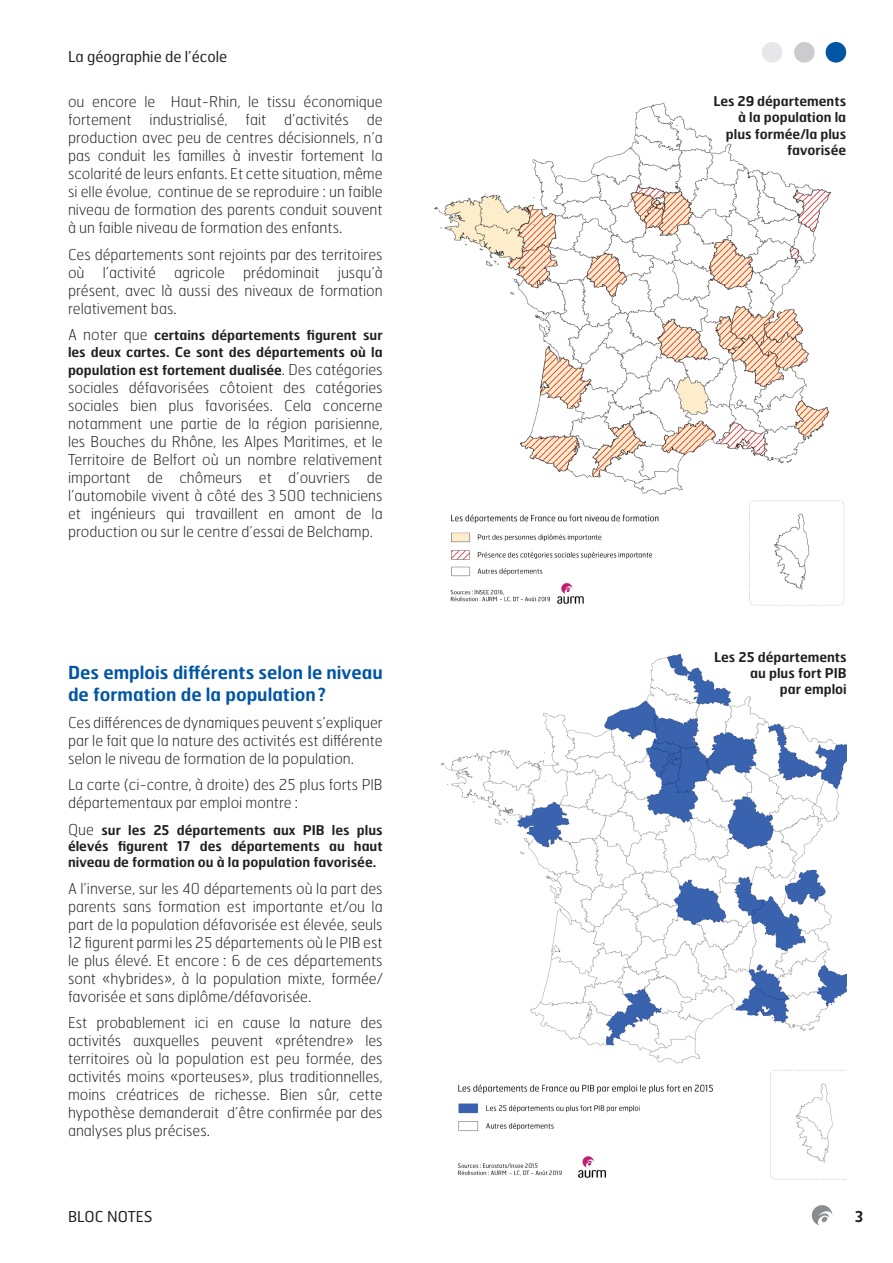
<style>
.page{position:relative;width:893px;height:1263px;background:#fff}
.page>*{position:absolute;margin:0;border:0;box-sizing:border-box;transform-origin:0 0}
.t1{font:600 18px/21.6px "Hermes FB";color:#0155a5}
.t2{font:100 15px/18px "Hermes FB";color:#231f20;text-align:justify}
.t3{font:15px "Hermes FB";color:#231f20}
.t4{font:600 15px "Hermes FB";color:#231f20}
.t5{font:600 13.5px/16.2px "Hermes FB";color:#231f20;text-align:right}
.s1{font-weight:100;font-size:15px}
</style>
<div class="page">
<div style="left:826px;top:42px;width:20px;height:21px;background:#0155a5;border-radius:50%"></div>
<div style="left:794px;top:42px;width:21px;height:21px;background:#cbccce;border-radius:50%"></div>
<div style="left:762px;top:42px;width:20px;height:21px;background:#e6e7e9;border-radius:50%"></div>
<svg style="left:812px;top:1205px;width:20px;height:20px"></svg>
<img style="left:434px;top:102px;width:411px;height:504px">
<img style="left:440px;top:653px;width:407px;height:527px">
<p class="t3" style="left:68px;top:47px;width:161px">La géographie de l’école</p>
<p class="t2" style="left:68px;top:92px;width:316px">ou encore le Haut-Rhin, le tissu économique fortement industrialisé, fait d’activités de production avec peu de centres décisionnels, n’a pas conduit les familles à investir fortement la scolarité de leurs enfants. Et cette situation, même si elle évolue, continue de se reproduire : un faible niveau de formation des parents conduit souvent à un faible niveau de formation des enfants.</p>
<p class="t2" style="left:68px;top:245px;width:316px">Ces départements sont rejoints par des territoires où l’activité agricole prédominait jusqu’à présent, avec là aussi des niveaux de formation relativement bas.</p>
<p class="t5" style="left:68px;top:327px;width:316px;text-align:left"><span class="s1">A noter que</span> certains départements figurent sur les deux cartes. Ce sont des départements où la</p>
<p class="t5" style="left:68px;top:361px;width:316px">population est fortement dualisée<span class="s1">. Des catégories</span></p>
<p class="t2" style="left:68px;top:378px;width:316px">sociales défavorisées côtoient des catégories sociales bien plus favorisées. Cela concerne notamment une partie de la région parisienne, les Bouches du Rhône, les Alpes Maritimes, et le Territoire de Belfort où un nombre relativement important de chômeurs et d’ouvriers de l’automobile vivent à côté des 3 500 techniciens et ingénieurs qui travaillent en amont de la production ou sur le centre d’essai de Belchamp.</p>
<p class="t1" style="left:68px;top:661px;width:316px">Des emplois différents selon le niveau de formation de la population ?</p>
<p class="t2" style="left:68px;top:713px;width:316px">Ces différences de dynamiques peuvent s’expliquer par le fait que la nature des activités est différente selon le niveau de formation de la population.</p>
<p class="t2" style="left:68px;top:775px;width:316px">La carte (ci-contre, à droite) des 25 plus forts PIB départementaux par emploi montre :</p>
<p class="t5" style="left:68px;top:821px;width:316px;text-align:justify"><span class="s1">Que</span> sur les 25 départements aux PIB les plus élevés figurent 17 des départements au haut niveau de formation ou à la population favorisée.</p>
<p class="t2" style="left:68px;top:879px;width:316px">A l’inverse, sur les 40 départements où la part des parents sans formation est importante et/ou la part de la population défavorisée est élevée, seuls 12 figurent parmi les 25 départements où le PIB est le plus élevé. Et encore : 6 de ces départements sont «hybrides», à la population mixte, formée/ favorisée et sans diplôme/défavorisée.</p>
<p class="t2" style="left:68px;top:1013px;width:316px">Est probablement ici en cause la nature des activités auxquelles peuvent «prétendre» les territoires où la population est peu formée, des activités moins «porteuses», plus traditionnelles, moins créatrices de richesse. Bien sûr, cette hypothèse demanderait d’être confirmée par des analyses plus précises.</p>
<p class="t3" style="left:68px;top:1207px;width:86px">BLOC NOTES</p>
<p class="t5" style="left:713px;top:93px;width:134px">Les 29 départements à la population la plus formée/la plus favorisée</p>
<p class="t5" style="left:714px;top:648px;width:134px">Les 25 départements au plus fort PIB<br>par emploi</p>
<p class="t4" style="left:855px;top:1207px;width:10px">3</p>
</div>
